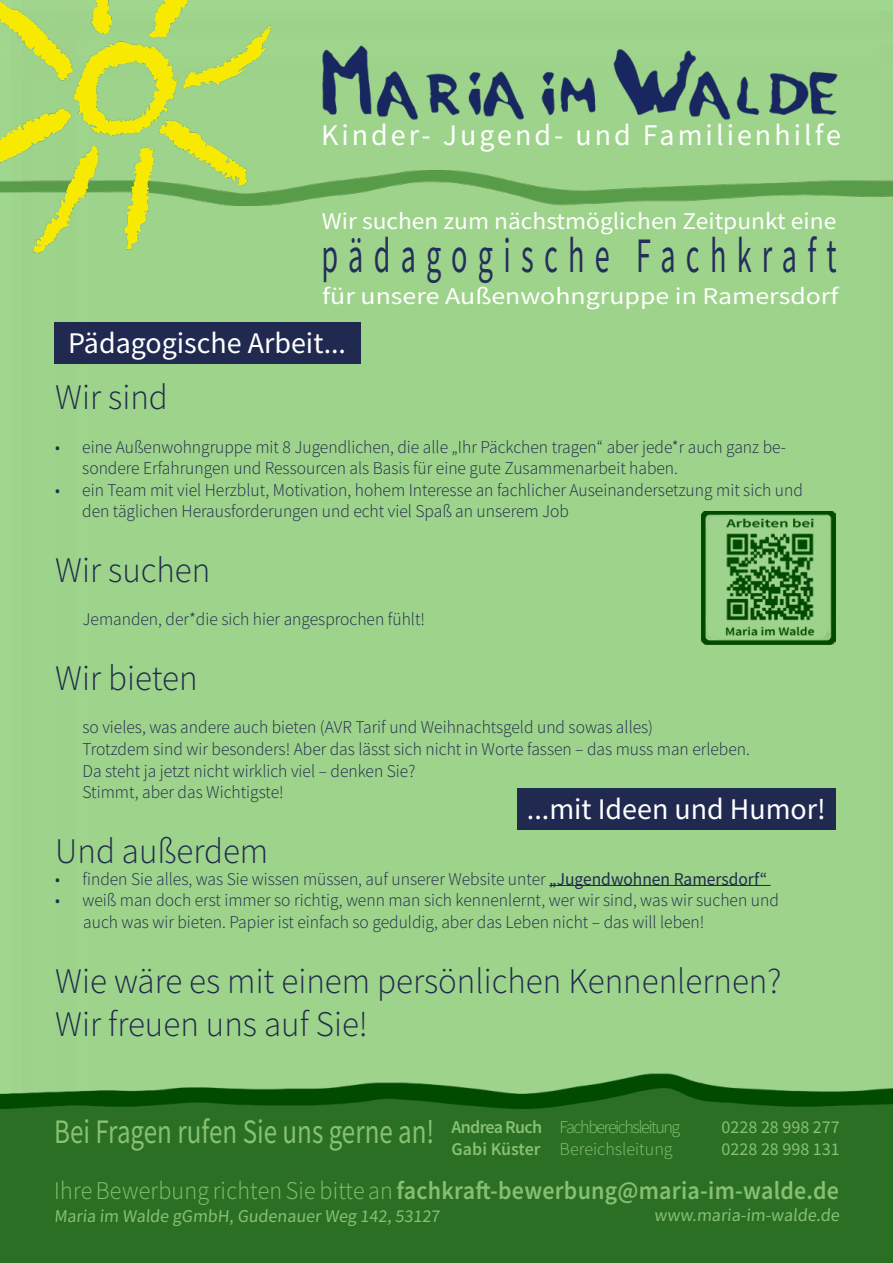
<style>
.page{position:relative;width:893px;height:1263px;background:#fff}
.page>*{position:absolute;margin:0;border:0;box-sizing:border-box;transform-origin:0 0}
.t1{font:49.5px "Source Sans Pro";letter-spacing:.34em;color:#242e5b;scale:.61 1}
.t2{font:300 36px/43.2px "Source Sans Pro";color:#202a4e}
.t3{font:34.35px "Source Sans Pro";color:#87c171;scale:.79 1}
.t4{font:30px "Source Sans Pro";color:#fff}
.t5{font:30px "Source Sans Pro";letter-spacing:.1em;color:#fff}
.t6{font:600 25.5px "Source Sans Pro";letter-spacing:.01em;color:#86c171;scale:.94 1}
.t7{font:24px "Source Sans Pro";color:#fff;scale:1.06 1}
.t8{font:24px "Source Sans Pro";color:#fff;scale:1.16 1}
.t9{font:300 18px/21.6px "Source Sans Pro";color:#202a4e}
.t10{font:18px "Source Sans Pro";color:#87c171}
.t11{font:300 18px "Source Sans Pro";letter-spacing:-.08em;color:#87c171}
.t12{font:300 18px "Source Sans Pro";color:#87c171}
.t13{font:18px "Source Sans Pro";color:#86c173}
.s1{font-weight:400}
.s2{font-weight:300}
.s3{font-weight:600}
</style>
<div class="page">
<div style="left:0;top:0;width:893px;height:1043px;background:#9dd38a"></div>
<img style="left:273px;top:171px;width:620px;height:34px">
<img style="left:0;top:0;width:273px;height:254px">
<hr style="left:549px;top:885px;width:222px;height:1px;background:#202a4e">
<img style="left:0;top:1043px;width:893px;height:220px">
<img style="left:322px;top:45px;width:517px;height:75px">
<div style="left:54px;top:322px;width:306px;height:41px;background:#20294f"></div>
<div style="left:517px;top:788px;width:319px;height:41px;background:#20294f"></div>
<img style="left:702px;top:511px;width:134px;height:133px">
<h3 class="t5" style="left:321px;top:116px;width:521px">Kinder- Jugend- und Familienhilfe</h3>
<h3 class="t7" style="left:322px;top:205px;width:487px">Wir suchen zum nächstmöglichen Zeitpunkt eine</h3>
<h1 class="t1" style="left:322px;top:224px;width:846px">pädagogische Fachkraft</h1>
<h3 class="t8" style="left:322px;top:281px;width:447px">für unsere Außenwohngruppe in Ramersdorf</h3>
<h3 class="t4" style="left:68px;top:324px;width:279px">Pädagogische Arbeit...</h3>
<h2 class="t2" style="left:55px;top:376px;width:114px">Wir sind</h2>
<p class="t9" style="left:82px;top:436px;width:705px;text-indent:-27px">• eine Außenwohngruppe mit 8 Jugendlichen, die alle „Ihr Päckchen tragen“ aber jede*r auch ganz be&shy;sondere Erfahrungen und Ressourcen als Basis für eine gute Zusammenarbeit haben.</p>
<p class="t9" style="left:82px;top:479px;width:722px;text-indent:-27px">• ein Team mit viel Herzblut, Motivation, hohem Interesse an fachlicher Auseinandersetzung mit sich und den täglichen Herausforderungen und echt viel Spaß an unserem Job</p>
<h2 class="t2" style="left:55px;top:549px;width:157px">Wir suchen</h2>
<p class="t9" style="left:82px;top:608px;width:344px">Jemanden, der*die sich hier angesprochen fühlt!</p>
<h2 class="t2" style="left:55px;top:657px;width:144px">Wir bieten</h2>
<p class="t9" style="left:82px;top:716px;width:669px">so vieles, was andere auch bieten (AVR Tarif und Weihnachtsgeld und sowas alles)<br>Trotzdem sind wir besonders! Aber das lässt sich nicht in Worte fassen – das muss man erleben.<br>Da steht ja jetzt nicht wirklich viel – denken Sie?<br>Stimmt, aber das Wichtigste!</p>
<h2 class="t2" style="left:55px;top:829px;width:215px">Und außerdem</h2>
<p class="t9" style="left:55px;top:868px;width:713px">• finden Sie alles, was Sie wissen müssen, auf unserer Website unter <span class="s1">„Jugendwohnen Ramersdorf“</span></p>
<p class="t9" style="left:83px;top:889px;width:697px;text-indent:-28px">• weiß man doch erst immer so richtig, wenn man sich kennenlernt, wer wir sind, was wir suchen und auch was wir bieten. Papier ist einfach so geduldig, aber das Leben nicht – das will leben!</p>
<h2 class="t2" style="left:55px;top:959px;width:728px">Wie wäre es mit einem persönlichen Kennenlernen?<br>Wir freuen uns auf Sie!</h2>
<h3 class="t4" style="left:527px;top:790px;width:300px">...mit Ideen und Humor!</h3>
<h3 class="t3" style="left:54px;top:1109px;width:483px">Bei Fragen rufen Sie uns gerne an!</h3>
<h3 class="t6" style="left:54px;top:1174px;width:836px"><span class="s2">Ihre Bewerbung richten Sie bitte an</span> fachkraft-bewerbung@maria-im-walde.de</h3>
<p class="t10" style="left:54px;top:1204px;width:389px">Maria im Walde gGmbH, Gudenauer Weg 142, 53127</p>
<p class="t13" style="left:654px;top:1203px;width:189px">www.maria-im-walde.de</p>
<p class="t11" style="left:452px;top:1116px;width:230px"><span class="s3">Andrea Ruch</span> Fachbereichsleitung</p>
<p class="t10" style="left:722px;top:1115px;width:120px">0228 28 998 277</p>
<p class="t12" style="left:452px;top:1137px;width:223px"><span class="s3">Gabi Küster</span> Bereichsleitung</p>
<p class="t10" style="left:722px;top:1137px;width:120px">0228 28 998 131</p>
</div>
